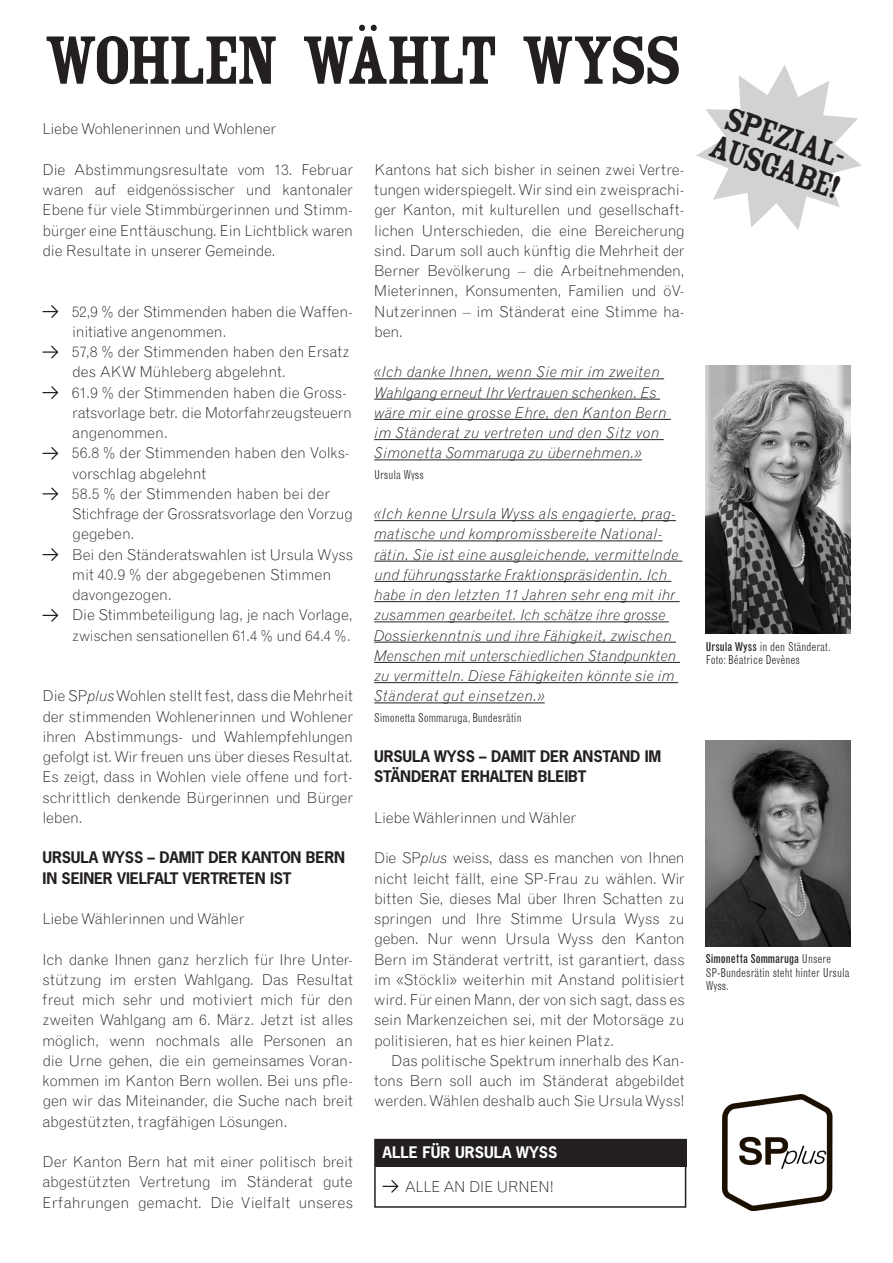
<style>
.page{position:relative;width:893px;height:1263px;background:#fff}
.page>*{position:absolute;margin:0;border:0;box-sizing:border-box;transform-origin:0 0}
.t1{font:75px "Rosewood Std Fill";letter-spacing:-.075em;color:#231f20}
.t2{font:36.45px/30.6px "Rosewood Std Fill";color:#231f20}
.t3{font:300 15.15px "Grotesque MT Std";color:#231f20}
.t4{font:italic 300 15.15px "Grotesque MT Std";letter-spacing:.015em;color:#231f20}
.t5{font:300 15px/20.2px "Grotesque MT Std";letter-spacing:-.015em;color:#231f20;text-align:justify}
.t6{font:italic 300 15px/20.2px "Grotesque MT Std";letter-spacing:.01em;color:#231f20}
.t7{font:700 15px/20.2px "News Gothic Std";letter-spacing:-.01em;color:#231f20}
.t8{font:700 15px "News Gothic Std";color:#fff}
.t9{font:300 14.85px "Grotesque MT Std";letter-spacing:-.02em;color:#231f20}
.t10{font:italic 300 14.85px "Grotesque MT Std";letter-spacing:-.005em;color:#231f20}
.t11{font:300 condensed 12px/13.5px "Grotesque MT Std";color:#231f20}
.s1{font-style:italic}
.s2{font-size:14.85px}
.s3{font-weight:400}
</style>
<div class="page">
<svg style="left:43px;top:305px;width:15px;height:13px"></svg>
<svg style="left:43px;top:346px;width:15px;height:13px"></svg>
<svg style="left:43px;top:386px;width:15px;height:13px"></svg>
<svg style="left:43px;top:447px;width:15px;height:13px"></svg>
<svg style="left:43px;top:487px;width:15px;height:13px"></svg>
<svg style="left:43px;top:548px;width:15px;height:13px"></svg>
<svg style="left:43px;top:609px;width:15px;height:13px"></svg>
<hr style="left:374px;top:378px;width:290px;height:1px;background:#231f20">
<hr style="left:374px;top:399px;width:286px;height:1px;background:#231f20">
<hr style="left:374px;top:419px;width:297px;height:1px;background:#231f20">
<hr style="left:374px;top:439px;width:290px;height:1px;background:#231f20">
<hr style="left:374px;top:459px;width:268px;height:1px;background:#231f20">
<hr style="left:374px;top:520px;width:302px;height:1px;background:#231f20">
<hr style="left:374px;top:540px;width:289px;height:1px;background:#231f20">
<svg style="left:374px;top:561px;width:35px;height:1px"></svg>
<hr style="left:409px;top:561px;width:273px;height:1px;background:#231f20">
<hr style="left:374px;top:581px;width:297px;height:1px;background:#231f20">
<hr style="left:374px;top:601px;width:306px;height:1px;background:#231f20">
<hr style="left:374px;top:621px;width:295px;height:1px;background:#231f20">
<hr style="left:374px;top:642px;width:302px;height:1px;background:#231f20">
<hr style="left:374px;top:662px;width:306px;height:1px;background:#231f20">
<hr style="left:374px;top:682px;width:304px;height:1px;background:#231f20">
<hr style="left:374px;top:702px;width:171px;height:1px;background:#231f20">
<img style="left:706px;top:366px;width:144px;height:268px">
<img style="left:723px;top:1095px;width:110px;height:115px">
<img style="left:706px;top:741px;width:144px;height:205px">
<svg style="left:696px;top:65px;width:166px;height:165px"></svg>
<div style="left:374px;top:1139px;width:312px;height:69px;border:2px solid #231f20"></div>
<div style="left:375px;top:1139px;width:311px;height:28px;background:#231f20"></div>
<svg style="left:383px;top:1180px;width:15px;height:13px"></svg>
<h1 class="t1" style="left:43px;top:20px;width:642px">WOHLEN WÄHLT WYSS</h1>
<p class="t5" style="left:43px;top:119px;width:235px">Liebe Wohlenerinnen und Wohlener</p>
<p class="t5" style="left:43px;top:159px;width:312px">Die Abstimmungsresultate vom 13. Februar waren auf eidgenössischer und kantonaler Ebene für viele Stimmbürgerinnen und Stimm&shy;bürger eine Enttäuschung. Ein Lichtblick waren die Resultate in unserer Gemeinde.</p>
<p class="t5" style="left:72px;top:301px;width:281px;text-align:left">52,9 % der Stimmenden haben die Waffen&shy;initiative angenommen.<br>57,8 % der Stimmenden haben den Ersatz des AKW Mühleberg abgelehnt.<br>61.9 % der Stimmenden haben die Gross&shy;ratsvorlage betr. die Motorfahrzeugsteuern angenommen.<br>56.8 % der Stimmenden haben den Volks&shy;vorschlag abgelehnt<br>58.5 % der Stimmenden haben bei der</p>
<p class="t9" style="left:72px;top:505px;width:282px">Stichfrage der Grossratsvorlage den Vorzug</p>
<p class="t5" style="left:72px;top:524px;width:282px">gegeben.<br>Bei den Ständeratswahlen ist Ursula Wyss</p>
<p class="t3" style="left:72px;top:565px;width:261px">mit 40.9 % der abgegebenen Stimmen</p>
<p class="t5" style="left:72px;top:585px;width:282px">davongezogen.<br>Die Stimmbeteiligung lag, je nach Vorlage,</p>
<p class="t9" style="left:72px;top:626px;width:280px">zwischen sensationellen 61.4 % und 64.4 %.</p>
<p class="t5" style="left:43px;top:686px;width:312px">Die SP<span class="s1">plus</span> Wohlen stellt fest, dass die Mehrheit der stimmenden Wohlenerinnen und Wohlener ihren Abstimmungs- und Wahlempfehlungen gefolgt ist. Wir freuen uns über dieses Resultat.<br>Es zeigt, dass in Wohlen viele offene und fort&shy;schrittlich denkende Bürgerinnen und Bürger leben.</p>
<p class="t7" style="left:43px;top:847px;width:304px">URSULA WYSS – DAMIT DER KANTON BERN<br>IN SEINER VIELFALT VERTRETEN IST</p>
<p class="t5" style="left:43px;top:909px;width:203px">Liebe Wählerinnen und Wähler</p>
<p class="t5" style="left:43px;top:949px;width:312px;text-align:left">Ich danke Ihnen ganz herzlich für Ihre Unter&shy;stützung im ersten Wahlgang. Das Resultat freut mich sehr und motiviert mich für den zweiten Wahlgang am 6. März. Jetzt ist alles möglich, wenn nochmals alle Personen an die Urne gehen, die ein gemeinsames Voran&shy;kommen im Kanton Bern wollen. Bei uns pfle&shy;gen wir das Miteinander, die Suche nach breit abgestützten, tragfähigen Lösungen.</p>
<p class="t5" style="left:43px;top:1152px;width:312px">Der Kanton Bern hat mit einer politisch breit abgestützten Vertretung im Ständerat gute</p>
<p class="t3" style="left:43px;top:1193px;width:312px">Erfahrungen gemacht. Die Vielfalt unseres</p>
<p class="t5" style="left:374px;top:159px;width:312px">Kantons hat sich bisher in seinen zwei Vertre&shy;tungen widerspiegelt. Wir sind ein zweisprachi&shy;ger Kanton, mit kulturellen und gesellschaft&shy;lichen Unterschieden, die eine Bereicherung sind. Darum soll auch künftig die Mehrheit der Berner Bevölkerung – die Arbeitnehmenden, Mieterinnen, Konsumenten, Familien und öV-Nutzerinnen – im Ständerat eine Stimme ha&shy;ben.</p>
<p class="t6" style="left:374px;top:362px;width:294px">«Ich danke Ihnen, wenn Sie mir im zweiten Wahlgang erneut Ihr Vertrauen schenken. Es wäre mir eine grosse Ehre, den Kanton Bern im Ständerat zu vertreten und den Sitz von Simonetta Sommaruga zu übernehmen.»</p>
<p class="t11" style="left:374px;top:467px;width:51px">Ursula Wyss</p>
<p class="t4" style="left:374px;top:504px;width:303px">«Ich kenne Ursula Wyss als engagierte, prag-</p>
<p class="t6" style="left:374px;top:524px;width:306px">matische und kompromissbereite National&shy;rä<span class="s2">tin.</span> Sie ist eine ausgleichende, vermittelnde und führungsstarke Fraktionspräsidentin. Ich habe in den letzten 11 Jahren sehr eng mit ihr</p>
<p class="t10" style="left:374px;top:606px;width:293px">zusammen gearbeitet. Ich schätze ihre grosse</p>
<p class="t6" style="left:374px;top:625px;width:300px">Dossierkenntnis und ihre Fähigkeit, zwischen</p>
<p class="t10" style="left:374px;top:646px;width:304px">Menschen mit unterschiedlichen Standpunkten</p>
<p class="t6" style="left:374px;top:666px;width:302px">zu vermitteln. Diese Fähigkeiten könnte sie im<br>Ständerat gut einsetzen.»</p>
<p class="t11" style="left:374px;top:710px;width:149px">Simonetta Sommaruga, Bundesrätin</p>
<p class="t7" style="left:374px;top:746px;width:289px">URSULA WYSS – DAMIT DER ANSTAND IM<br>STÄNDERAT ERHALTEN BLEIBT</p>
<p class="t5" style="left:374px;top:807px;width:203px">Liebe Wählerinnen und Wähler</p>
<p class="t9" style="left:374px;top:849px;width:312px">Die SP<span class="s1">plus</span> weiss, dass es manchen von Ihnen</p>
<p class="t5" style="left:374px;top:868px;width:312px">nicht leicht fällt, eine SP-Frau zu wählen. Wir bitten Sie, dieses Mal über Ihren Schatten zu springen und Ihre Stimme Ursula Wyss zu geben. Nur wenn Ursula Wyss den Kanton Bern im Ständerat vertritt, ist garantiert, dass im «Stöckli» weiterhin mit Anstand politisiert wird. Für einen Mann, der von sich sagt, dass es sein Markenzeichen sei, mit der Motorsäge zu politisieren, hat es hier keinen Platz.</p>
<p class="t5" style="left:374px;top:1050px;width:312px;text-indent:17px">Das politische Spektrum innerhalb des Kan&shy;tons Bern soll auch im Ständerat abgebildet werden. Wählen deshalb auch Sie Ursula Wyss!</p>
<p class="t8" style="left:383px;top:1142px;width:176px">ALLE FÜR URSULA WYSS</p>
<p class="t5" style="left:405px;top:1176px;width:151px">ALLE AN DIE URNEN!</p>
<h2 class="t2" style="left:725px;top:101px;width:141px;rotate:19deg">SPEZIAL-<br>AUSGABE!</h2>
<p class="t11" style="left:706px;top:640px;width:126px"><span class="s3">Ursula Wyss</span> in den Ständerat.<br>Foto: Béatrice Devènes</p>
<p class="t11" style="left:706px;top:952px;width:145px"><span class="s3">Simonetta Sommaruga</span> Unsere<br>SP-Bundesrätin steht hinter Ursula<br>Wyss.</p>
</div>
